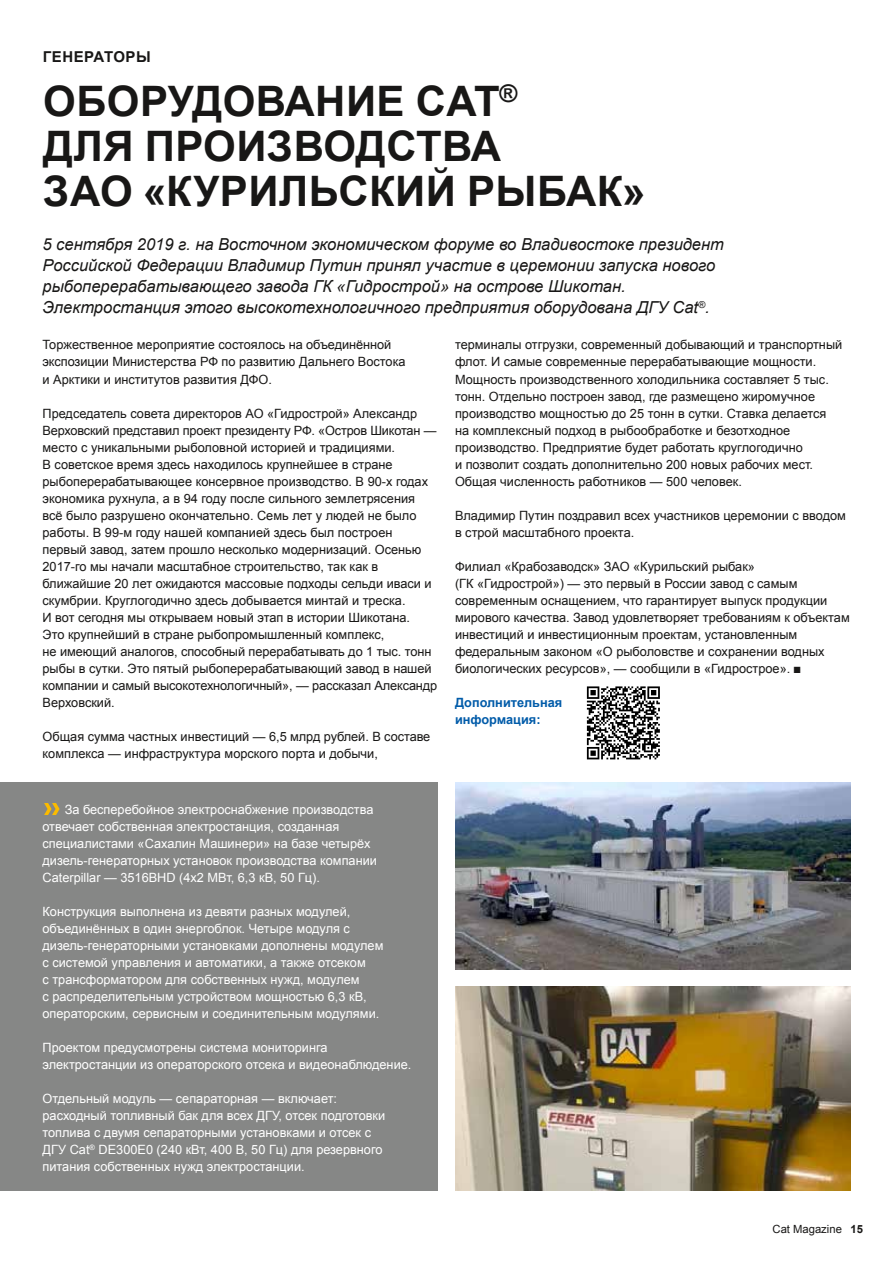
<style>
.page{position:relative;width:893px;height:1263px;background:#fff}
.page>*{position:absolute;margin:0;border:0;box-sizing:border-box;transform-origin:0 0}
.t1{font:700 42px/45px "Arial";letter-spacing:.01em;color:#181716}
.t2{font:italic 16.5px/21px "Arial";color:#181716}
.t3{font:700 15px "Arial";letter-spacing:.035em;color:#181716}
.t4{font:12.75px/17px "Arial";color:#181716}
.t5{font:12.75px/17px "Arial";color:#fff}
.t6{font:700 12.75px/17px "Arial";color:#005ba9}
.t7{font:11.25px "Arial";color:#181716}
.s1{font-weight:700}
</style>
<div class="page">
<div style="left:0;top:782px;width:438px;height:409px;background:#868786"></div>
<svg style="left:44px;top:803px;width:16px;height:12px"></svg>
<img style="left:455px;top:782px;width:395px;height:187px">
<img style="left:455px;top:986px;width:395px;height:205px">
<svg style="left:587px;top:686px;width:73px;height:73px"></svg>
<p class="t3" style="left:43px;top:46px;width:109px">ГЕНЕРАТОРЫ</p>
<h1 class="t1" style="left:43px;top:79px;width:604px">ОБОРУДОВАНИЕ CAT<sup>®<br></sup>ДЛЯ ПРОИЗВОДСТВА<br>ЗАО «КУРИЛЬСКИЙ РЫБАК»</h1>
<p class="t2" style="left:43px;top:234px;width:683px">5 сентября 2019 г. на Восточном экономическом форуме во Владивостоке президент Российской Федерации Владимир Путин принял участие в церемонии запуска нового рыбоперерабатывающего завода ГК «Гидрострой» на острове Шикотан.<br>Электростанция этого высокотехнологичного предприятия оборудована ДГУ Cat<sup>®</sup>.</p>
<p class="t4" style="left:43px;top:337px;width:365px">Торжественное мероприятие состоялось на объединённой экспозиции Министерства РФ по развитию Дальнего Востока и Арктики и институтов развития ДФО.</p>
<p class="t4" style="left:43px;top:405px;width:396px">Председатель совета директоров АО «Гидрострой» Александр Верховский представил проект президенту РФ. «Остров Шикотан — место с уникальными рыболовной историей и традициями.<br>В советское время здесь находилось крупнейшее в стране рыбоперерабатывающее консервное производство. В 90-х годах экономика рухнула, а в 94 году после сильного землетрясения всё было разрушено окончательно. Семь лет у людей не было работы. В 99-м году нашей компанией здесь был построен первый завод, затем прошло несколько модернизаций. Осенью 2017-го мы начали масштабное строительство, так как в ближайшие 20 лет ожидаются массовые подходы сельди иваси и скумбрии. Круглогодично здесь добывается минтай и треска.<br>И вот сегодня мы открываем новый этап в истории Шикотана.<br>Это крупнейший в стране рыбопромышленный комплекс,<br>не имеющий аналогов, способный перерабатывать до 1 тыс. тонн рыбы в сутки. Это пятый рыбоперерабатывающий завод в нашей компании и самый высокотехнологичный», — рассказал Александр Верховский.</p>
<p class="t4" style="left:43px;top:728px;width:389px">Общая сумма частных инвестиций — 6,5 млрд рублей. В составе комплекса — инфраструктура морского порта и добычи,</p>
<p class="t4" style="left:455px;top:337px;width:389px">терминалы отгрузки, современный добывающий и транспортный флот. И самые современные перерабатывающие мощности.<br>Мощность производственного холодильника составляет 5 тыс. тонн. Отдельно построен завод, где размещено жиромучное производство мощностью до 25 тонн в сутки. Ставка делается на комплексный подход в рыбообработке и безотходное производство. Предприятие будет работать круглогодично<br>и позволит создать дополнительно 200 новых рабочих мест.<br>Общая численность работников — 500 человек.</p>
<p class="t4" style="left:455px;top:507px;width:393px">Владимир Путин поздравил всех участников церемонии с вводом в строй масштабного проекта.</p>
<p class="t4" style="left:455px;top:558px;width:396px">Филиал «Крабозаводск» ЗАО «Курильский рыбак»<br>(ГК «Гидрострой») — это первый в России завод с самым современным оснащением, что гарантирует выпуск продукции мирового качества. Завод удовлетворяет требованиям к объектам инвестиций и инвестиционным проектам, установленным федеральным законом «О рыболовстве и сохранении водных биологических ресурсов», — сообщили в «Гидрострое». ■</p>
<p class="t6" style="left:455px;top:694px;width:109px">Дополнительная информация:</p>
<p class="t5" style="left:43px;top:801px;width:336px;text-indent:22px">За бесперебойное электроснабжение производства отвечает собственная электростанция, созданная специалистами «Сахалин Машинери» на базе четырёх дизель-генераторных установок производства компании Caterpillar — 3516BHD (4х2 МВт, 6,3 кВ, 50 Гц).</p>
<p class="t5" style="left:43px;top:903px;width:342px">Конструкция выполнена из девяти разных модулей, объединённых в один энергоблок. Четыре модуля с дизель-генераторными установками дополнены модулем с системой управления и автоматики, а также отсеком<br>с трансформатором для собственных нужд, модулем<br>с распределительным устройством мощностью 6,3 кВ, операторским, сервисным и соединительным модулями.</p>
<p class="t5" style="left:43px;top:1039px;width:370px">Проектом предусмотрены система мониторинга электростанции из операторского отсека и видеонаблюдение.</p>
<p class="t5" style="left:43px;top:1090px;width:344px">Отдельный модуль — сепараторная — включает: расходный топливный бак для всех ДГУ, отсек подготовки топлива с двумя сепараторными установками и отсек с ДГУ Cat<sup>®</sup> DE300E0 (240 кВт, 400 В, 50 Гц) для резервного питания собственных нужд электростанции.</p>
<p class="t7" style="left:772px;top:1222px;width:92px">Cat Magazine <span class="s1">15</span></p>
</div>
